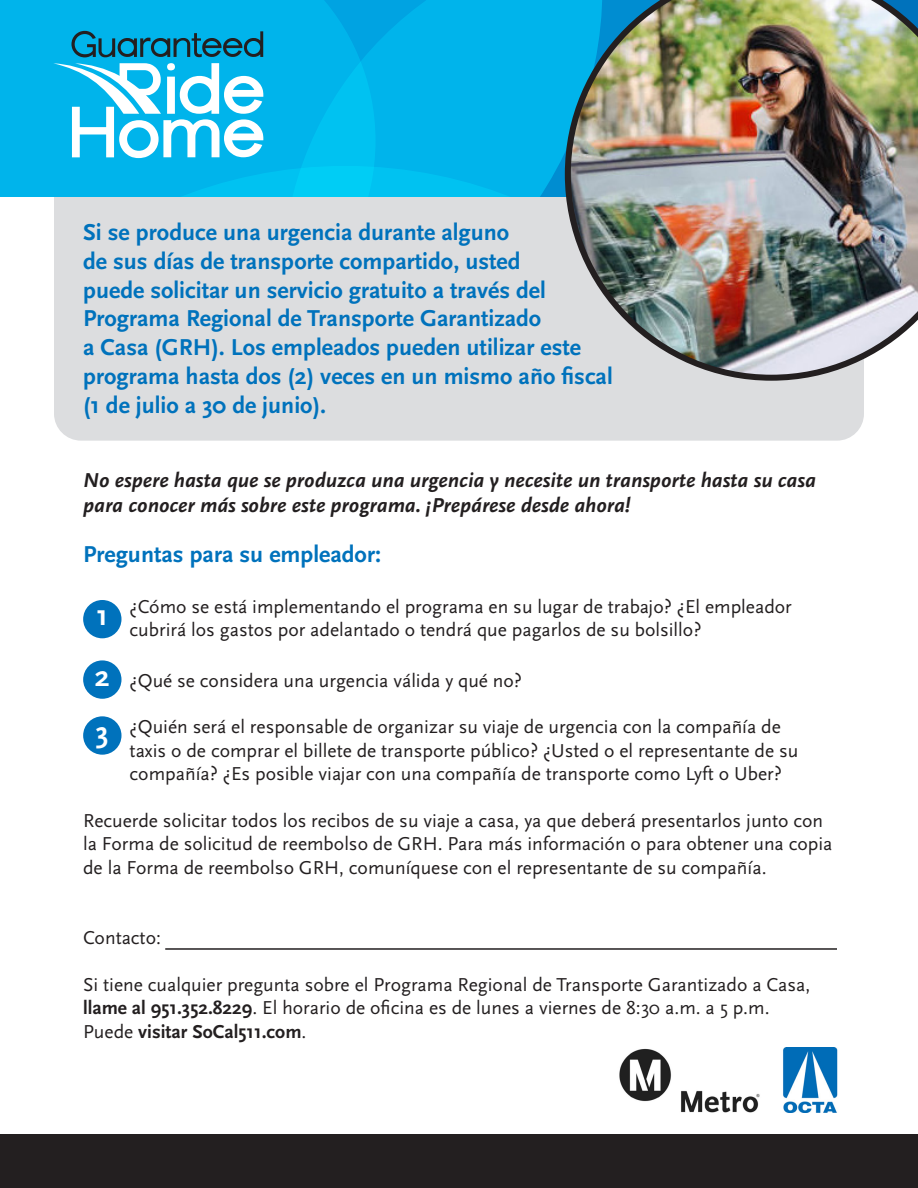
<style>
.page{position:relative;width:918px;height:1188px;background:#fff}
.page>*{position:absolute;margin:0;border:0;box-sizing:border-box;transform-origin:0 0}
.t1{font:700 30px "Scala Sans Pro";color:#fff}
.t2{font:700 24px/28.8px "Scala Sans Pro";color:#0072bc}
.t3{font:italic 700 21px/25.2px "Scala Sans Pro";color:#231f20}
.t4{font:19.5px/23.4px "Scala Sans Pro";color:#231f20}
.s1{font-weight:700}
</style>
<div class="page">
<div style="left:54px;top:145px;width:810px;height:296px;background:#dcdddf;border-radius:27px"></div>
<img style="left:619px;top:1048px;width:141px;height:65px">
<img style="left:783px;top:1047px;width:55px;height:66px">
<div style="left:83px;top:600px;width:39px;height:38px;background:#0072bc;border-radius:50%"></div>
<div style="left:83px;top:660px;width:39px;height:39px;background:#0072bc;border-radius:50%"></div>
<div style="left:83px;top:716px;width:39px;height:39px;background:#0072bc;border-radius:50%"></div>
<div style="left:0;top:1134px;width:918px;height:54px;background:#231f20"></div>
<div style="left:0;top:0;width:282px;height:166px;background:#00b4eb"></div>
<svg style="left:282px;top:0;width:283px;height:166px;background:#00b4eb"></svg>
<svg style="left:0;top:166px;width:565px;height:31px;background:#00b9ed"></svg>
<svg style="left:53px;top:63px;width:210px;height:95px"></svg>
<svg style="left:71px;top:31px;width:192px;height:26px;background:#0b83a9"></svg>
<hr style="left:165px;top:948px;width:672px;height:2px;background:#231f20">
<img style="left:565px;top:0;width:353px;height:381px">
<p class="t2" style="left:83px;top:218px;width:531px">Si se produce una urgencia durante alguno<br>de sus días de transporte compartido, usted<br>puede solicitar un servicio gratuito a través del Programa Regional de Transporte Garantizado<br>a Casa (GRH). Los empleados pueden utilizar este programa hasta dos (2) veces en un mismo año fiscal (1 de julio a 30 de junio).</p>
<p class="t3" style="left:83px;top:467px;width:734px">No espere hasta que se produzca una urgencia y necesite un transporte hasta su casa para conocer más sobre este programa. ¡Prepárese desde ahora!</p>
<p class="t2" style="left:83px;top:540px;width:299px">Preguntas para su empleador:</p>
<p class="t4" style="left:130px;top:595px;width:664px">¿Cómo se está implementando el programa en su lugar de trabajo? ¿El empleador cubrirá los gastos por adelantado o tendrá que pagarlos de su bolsillo?</p>
<p class="t4" style="left:130px;top:669px;width:394px">¿Qué se considera una urgencia válida y qué no?</p>
<p class="t4" style="left:130px;top:715px;width:670px">¿Quién será el responsable de organizar su viaje de urgencia con la compañía de taxis o de comprar el billete de transporte público? ¿Usted o el representante de su compañía? ¿Es posible viajar con una compañía de transporte como Lyft o Uber?</p>
<p class="t4" style="left:83px;top:809px;width:751px">Recuerde solicitar todos los recibos de su viaje a casa, ya que deberá presentarlos junto con la Forma de solicitud de reembolso de GRH. Para más información o para obtener una copia de la Forma de reembolso GRH, comuníquese con el representante de su compañía.</p>
<p class="t1" style="left:96px;top:598px;width:13px">1</p>
<p class="t1" style="left:95px;top:659px;width:16px">2</p>
<p class="t1" style="left:96px;top:715px;width:14px">3</p>
<p class="t4" style="left:83px;top:926px;width:79px">Contacto:</p>
<p class="t4" style="left:83px;top:973px;width:729px">Si tiene cualquier pregunta sobre el Programa Regional de Transporte Garantizado a Casa,</p>
<p class="t4" style="left:83px;top:996px;width:688px"><span class="s1">llame al 951.352.8229</span>. El horario de oficina es de lunes a viernes de 8:30 a.m. a 5 p.m.<br>Puede <span class="s1">visitar SoCal511.com</span>.</p>
</div>
